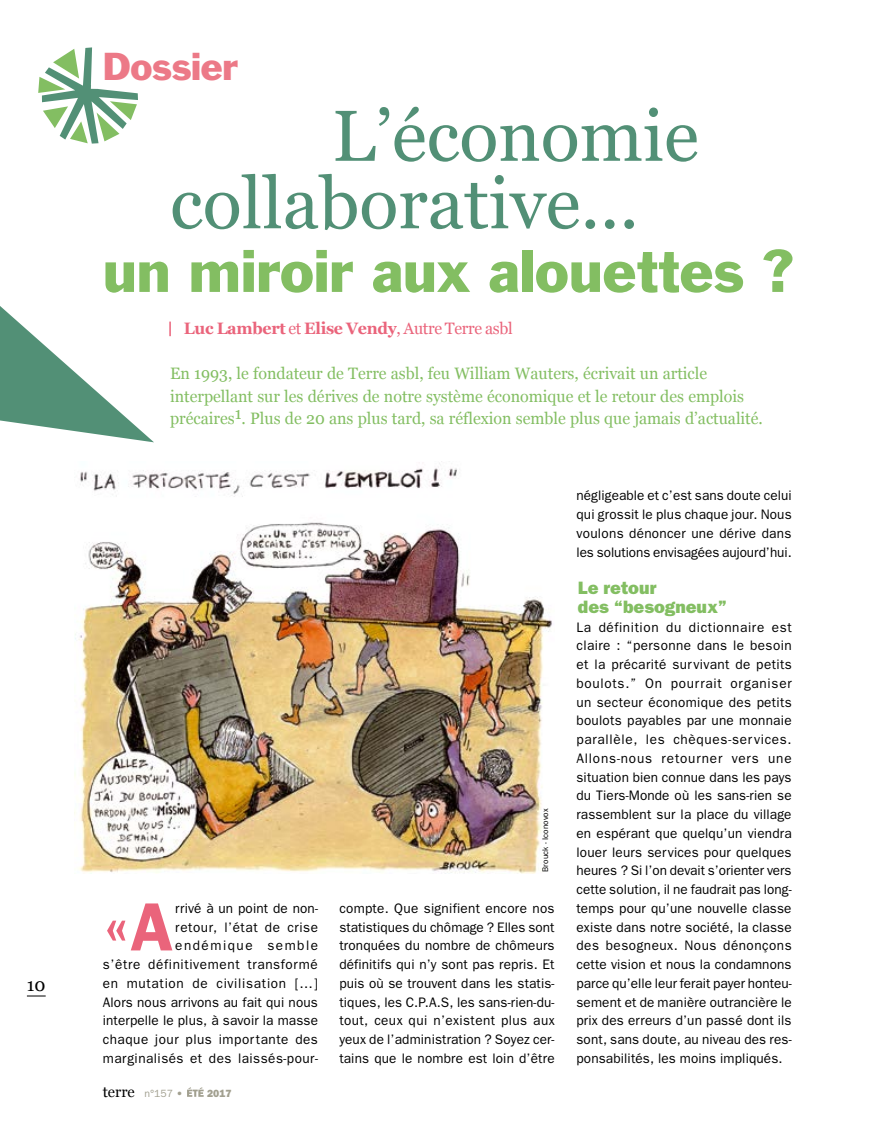
<style>
.page{position:relative;width:893px;height:1127px;background:#fff}
.page>*{position:absolute;margin:0;border:0;box-sizing:border-box;transform-origin:0 0}
.t1{font:72px/67.5px "Georgia";color:#529076}
.t2{font:600 68.4px "Franklin Gothic";color:#ea647b}
.t3{font:55.5px "Franklin Gothic";color:#83be62}
.t4{font:36px "Franklin Gothic";letter-spacing:-.01em;color:#ec7987}
.t5{font:800 18px/18.8px "Franklin Gothic";color:#83be62}
.t6{font:18px "Georgia";color:#000}
.t7{font:16.5px/22.5px "Georgia";color:#83be62}
.t8{font:700 16.5px "Georgia";letter-spacing:-.02em;color:#ea647b}
.t9{font:15px "Georgia";color:#000}
.t10{font:13.8px/18.8px "Franklin Gothic";letter-spacing:.01em;color:#000;text-align:justify}
.t11{font:13.8px/18.8px "Franklin Gothic";letter-spacing:.035em;color:#000;text-align:right}
.t12{font:800 10.5px "Franklin Gothic";color:#a2a090}
.t13{font:8.25px "Franklin Gothic";color:#000}
.s1{font-weight:400}
.s2{font-family:"Franklin Gothic";font-size:10.5px;color:#a2a090}
.s3{font-family:"Franklin Gothic";font-weight:800;font-size:10.5px;color:#a2a090}
</style>
<div class="page">
<svg style="left:27px;top:995px;width:19px;height:1px"></svg>
<svg style="left:187px;top:1087px;width:17px;height:10px"></svg>
<svg style="left:38px;top:47px;width:100px;height:97px"></svg>
<svg style="left:169px;top:322px;width:2px;height:14px"></svg>
<img style="left:74px;top:461px;width:478px;height:413px">
<svg style="left:0;top:306px;width:154px;height:136px"></svg>
<h3 class="t6" style="left:27px;top:971px;width:20px">10</h3>
<h3 class="t4" style="left:103px;top:43px;width:137px">Dossier</h3>
<h1 class="t1" style="left:170px;top:99px;width:530px;text-indent:162px">L’économie collaborative...</h1>
<h3 class="t3" style="left:103px;top:235px;width:692px">un miroir aux alouettes ?</h3>
<p class="t8" style="left:184px;top:315px;width:330px">Luc Lambert <span class="s1">et</span> Elise Vendy<span class="s1">, Autre Terre asbl</span></p>
<p class="t7" style="left:170px;top:362px;width:594px">En 1993, le fondateur de Terre asbl, feu William Wauters, écrivait un article interpellant sur les dérives de notre système économique et le retour des emplois précaires1. Plus de 20 ans plus tard, sa réflexion semble plus que jamais d’actualité.</p>
<p class="t13" style="left:541px;top:872px;width:65px;rotate:-90deg">Brouck - Iconovox</p>
<p class="t11" style="left:103px;top:898px;width:217px">rrivé à un point de non-<br>retour, l’état de crise endémique semble<br>s’être définitivement transformé en mutation de civilisation […]<br>Alors nous arrivons au fait qui nous interpelle le plus, à savoir la masse chaque jour plus importante des marginalisés et des laissés-pour-</p>
<p class="t10" style="left:339px;top:898px;width:217px">compte. Que signifient encore nos statistiques du chômage ? Elles sont tronquées du nombre de chômeurs définitifs qui n’y sont pas repris. Et puis où se trouvent dans les statis&shy;tiques, les C.P.A.S, les sans-rien-du&shy;tout, ceux qui n’existent plus aux yeux de l’administration ? Soyez cer&shy;tains que le nombre est loin d’être</p>
<h2 class="t2" style="left:103px;top:886px;width:72px">«A</h2>
<p class="t9" style="left:103px;top:1080px;width:82px">terre <span class="s2">n°157</span> <span class="s3">•</span></p>
<p class="t12" style="left:207px;top:1087px;width:26px">2017</p>
<p class="t10" style="left:576px;top:486px;width:217px">négligeable et c’est sans doute celui qui grossit le plus chaque jour. Nous voulons dénoncer une dérive dans les solutions envisagées aujourd’hui.</p>
<h3 class="t5" style="left:578px;top:579px;width:151px">Le retour<br>des “besogneux”</h3>
<p class="t10" style="left:576px;top:617px;width:217px">La définition du dictionnaire est claire : “personne dans le besoin et la précarité survivant de petits boulots.” On pourrait organiser un secteur économique des petits boulots payables par une monnaie parallèle, les chèques-services.<br>Allons-nous retourner vers une situation bien connue dans les pays du Tiers-Monde où les sans-rien se rassemblent sur la place du village en espérant que quelqu’un viendra louer leurs services pour quelques heures ? Si l’on devait s’orienter vers cette solution, il ne faudrait pas long&shy;temps pour qu’une nouvelle classe existe dans notre société, la classe des besogneux. Nous dénonçons cette vision et nous la condamnons parce qu’elle leur ferait payer honteu&shy;sement et de manière outrancière le prix des erreurs d’un passé dont ils sont, sans doute, au niveau des res&shy;ponsabilités, les moins impliqués.</p>
</div>
